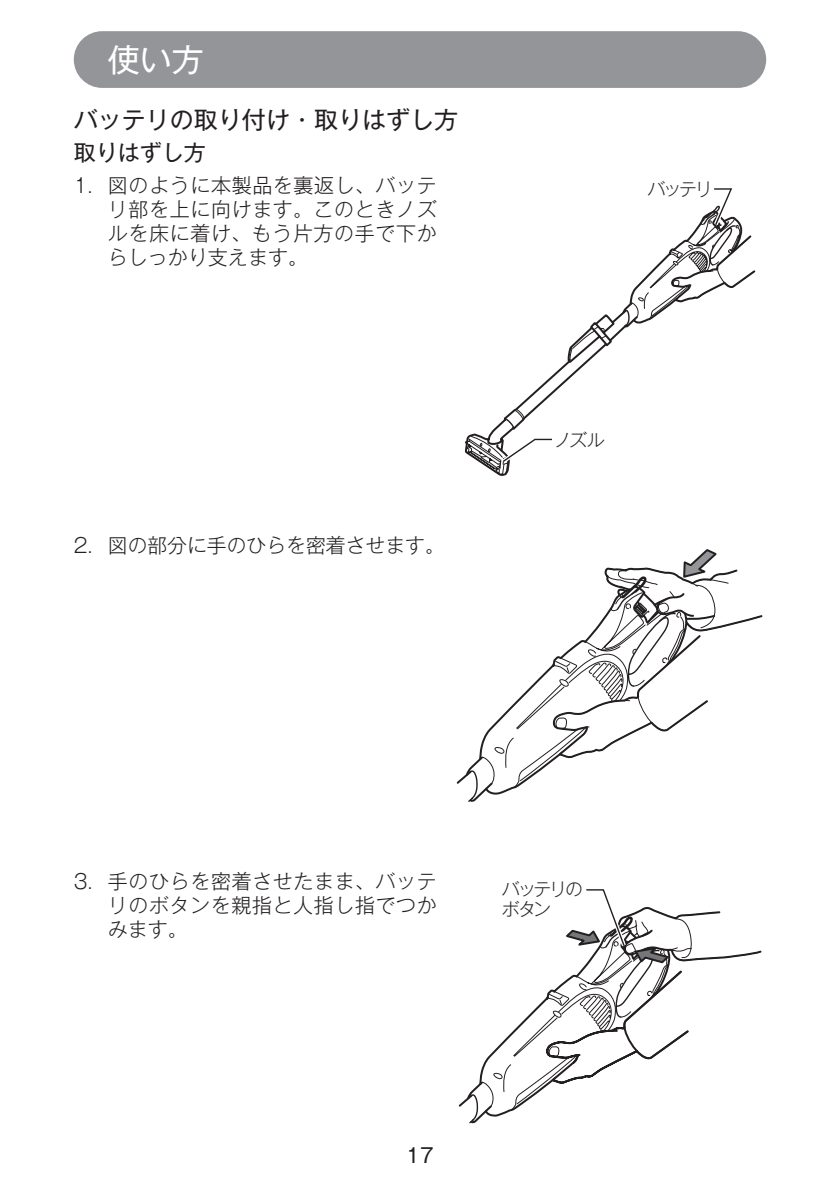
<style>
.page{position:relative;width:840px;height:1191px;background:#fff}
.page>*{position:absolute;margin:0;border:0;box-sizing:border-box;transform-origin:0 0}
.t1{font:32px "Gothic MB101 Pro";color:#fff}
.t2{font:24px "Gothic MB101 Pro";color:#231f20}
.t3{font:22px "Gothic MB101 Pro";color:#231f20}
.t4{font:300 20px/24px "Gothic MB101 Pro";letter-spacing:.03em;color:#231f20;text-align:justify}
.t5{font:300 20px "Gothic MB101 Pro";color:#231f20}
.t6{font:20px "Gothic MB101 Pro";color:#231f20}
.t7{font:18px/20px "Gothic MB101 Pro Light 90 msp RKSJ H";letter-spacing:-.13em;color:#231f20}
</style>
<div class="page">
<div style="left:74px;top:31px;width:691px;height:57px;background:#939598;border-radius:28px"></div>
<svg style="left:465px;top:188px;width:289px;height:288px"></svg>
<svg style="left:456px;top:549px;width:307px;height:253px"></svg>
<svg style="left:458px;top:889px;width:303px;height:234px"></svg>
<h1 class="t1" style="left:108px;top:33px;width:97px">使い方</h1>
<p class="t2" style="left:74px;top:100px;width:385px">バッテリの取り付け・取りはずし方</p>
<p class="t3" style="left:74px;top:134px;width:133px">取りはずし方</p>
<p class="t4" style="left:108px;top:170px;width:330px;text-indent:-34px">1. 図のように本製品を裏返し、バッテリ部を上に向けます。このときノズルを床に着け、もう片方の手で下からしっかり支えます。</p>
<p class="t5" style="left:74px;top:528px;width:372px">2. 図の部分に手のひらを密着させます。</p>
<p class="t7" style="left:647px;top:177px;width:67px">バッテリ</p>
<p class="t7" style="left:554px;top:428px;width:52px">ノズル</p>
<p class="t4" style="left:108px;top:866px;width:330px;text-indent:-34px">3. 手のひらを密着させたまま、バッテリのボタンを親指と人指し指でつかみます。</p>
<p class="t7" style="left:501px;top:876px;width:83px">バッテリのボタン</p>
<p class="t6" style="left:406px;top:1139px;width:29px">17</p>
</div>
